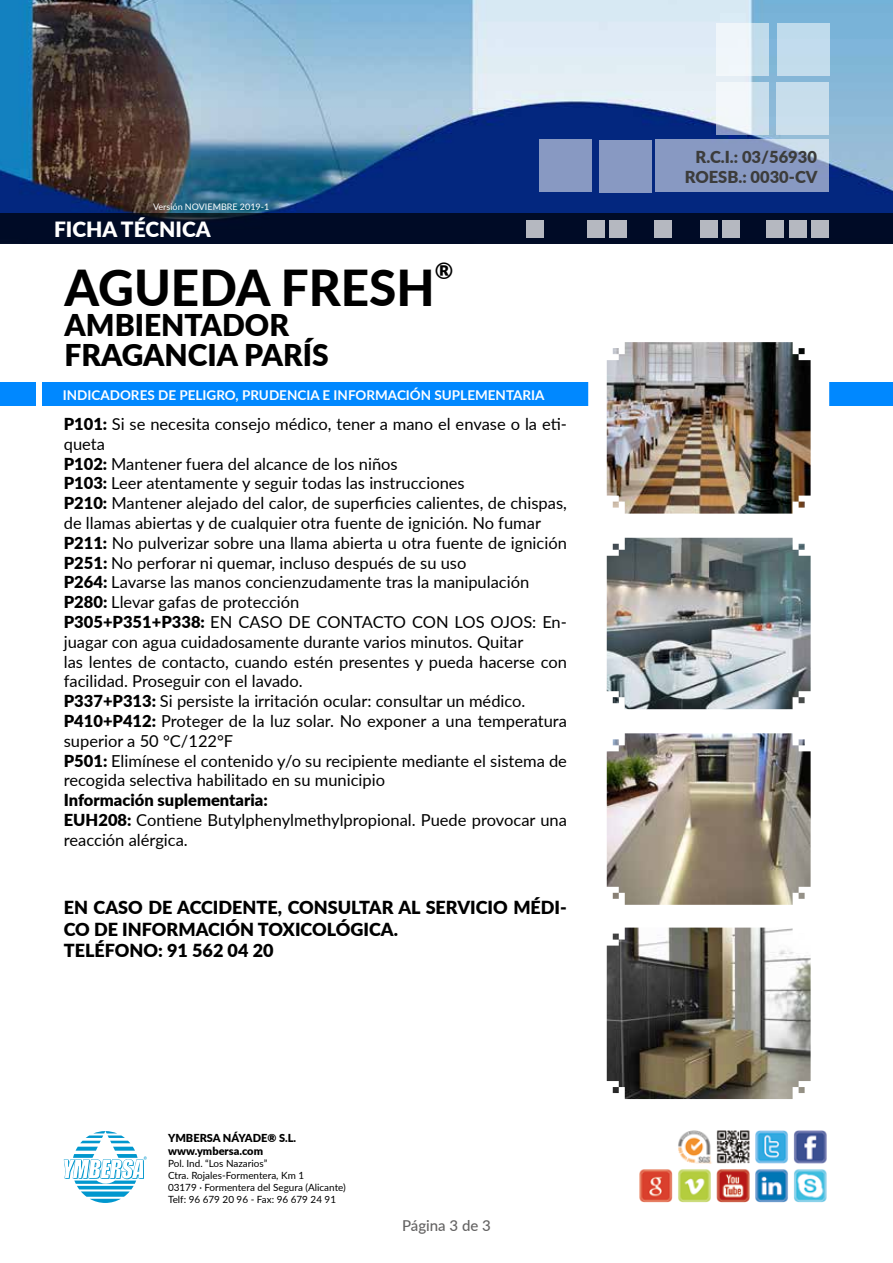
<style>
.page{position:relative;width:893px;height:1263px;background:#fff}
.page>*{position:absolute;margin:0;border:0;box-sizing:border-box;transform-origin:0 0}
.t1{font:800 49.5px "Lato";color:#000}
.t2{font:900 30px/30px "Lato";color:#000}
.t3{font:800 22.5px "Lato";color:#000}
.t4{font:900 21px "Lato";color:#fff}
.t5{font:900 18px/21.6px "Lato";color:#000}
.t6{font:16.5px/19.8px "Lato";color:#000}
.t7{font:900 16.5px/19.5px "Lato";color:#3c3c3b;text-align:right}
.t8{font:500 15px "Lato";color:#646363}
.t9{font:700 13.5px "Lato";color:#fff}
.t10{font:900 10.95px/13.2px "Lato";color:#000}
.t11{font:9.9px/11.9px "Lato";color:#000}
.t12{font:9px "Lato";color:#fff}
.s1{font-weight:900}
</style>
<div class="page">
<img style="left:0;top:0;width:893px;height:213px">
<div style="left:0;top:213px;width:893px;height:31px;background:#000b26"></div>
<div style="left:811px;top:220px;width:18px;height:17px;background:#b5b8c0"></div>
<div style="left:789px;top:220px;width:18px;height:17px;background:#b5b8c0"></div>
<div style="left:766px;top:220px;width:18px;height:17px;background:#b5b8c0"></div>
<div style="left:722px;top:220px;width:18px;height:17px;background:#b5b8c0"></div>
<div style="left:700px;top:220px;width:18px;height:17px;background:#b5b8c0"></div>
<div style="left:654px;top:220px;width:17px;height:17px;background:#b5b8c0"></div>
<div style="left:609px;top:220px;width:18px;height:17px;background:#b5b8c0"></div>
<div style="left:587px;top:220px;width:17px;height:17px;background:#b5b8c0"></div>
<div style="left:526px;top:220px;width:18px;height:17px;background:#b5b8c0"></div>
<svg style="left:717px;top:23px;width:52px;height:53px;fill:#eff5fa"></svg>
<div style="left:776px;top:82px;width:52px;height:53px;background:#c8deec"></div>
<svg style="left:717px;top:82px;width:52px;height:53px;fill:#f1f7f9"></svg>
<svg style="left:656px;top:140px;width:172px;height:52px;background:#95a7ca"></svg>
<div style="left:717px;top:140px;width:52px;height:52px;background:#8899c2"></div>
<div style="left:658px;top:140px;width:53px;height:52px;background:#8899c2"></div>
<div style="left:540px;top:140px;width:52px;height:52px;background:#8899c2"></div>
<div style="left:599px;top:140px;width:52px;height:53px;background:#8899c2"></div>
<div style="left:777px;top:23px;width:52px;height:53px;background:#c2dcec"></div>
<svg style="left:64px;top:1131px;width:83px;height:72px"></svg>
<img style="left:639px;top:1130px;width:188px;height:73px">
<div style="left:42px;top:383px;width:851px;height:23px;background:#08f"></div>
<div style="left:0;top:383px;width:35px;height:23px;background:#08f"></div>
<div style="left:588px;top:330px;width:241px;height:784px;background:#fff"></div>
<img style="left:607px;top:342px;width:204px;height:172px">
<img style="left:607px;top:538px;width:204px;height:171px">
<img style="left:607px;top:733px;width:204px;height:172px">
<img style="left:607px;top:927px;width:204px;height:172px">
<p class="t12" style="left:153px;top:200px;width:118px">Versión NOVIEMBRE 2019-1</p>
<p class="t4" style="left:54px;top:213px;width:158px">FICHA TÉCNICA</p>
<h1 class="t1" style="left:65px;top:251px;width:372px">AGUEDA FRESH</h1>
<h3 class="t3" style="left:435px;top:254px;width:20px">®</h3>
<h2 class="t2" style="left:65px;top:309px;width:266px">AMBIENTADOR<br>FRAGANCIA PARÍS</h2>
<p class="t9" style="left:63px;top:385px;width:483px">INDICADORES DE PELIGRO, PRUDENCIA E INFORMACIÓN SUPLEMENTARIA</p>
<p class="t6" style="left:64px;top:413px;width:505px"><span class="s1">P101:</span> Si se necesita consejo médico, tener a mano el envase o la eti&shy;queta<br><span class="s1">P102:</span> Mantener fuera del alcance de los niños<br><span class="s1">P103:</span> Leer atentamente y seguir todas las instrucciones<br><span class="s1">P210:</span> Mantener alejado del calor, de superficies calientes, de chispas, de llamas abiertas y de cualquier otra fuente de ignición. No fumar <span class="s1">P211:</span> No pulverizar sobre una llama abierta u otra fuente de ignición <span class="s1">P251:</span> No perforar ni quemar, incluso después de su uso<br><span class="s1">P264:</span> Lavarse las manos concienzudamente tras la manipulación <span class="s1">P280:</span> Llevar gafas de protección<br><span class="s1">P305+P351+P338:</span> EN CASO DE CONTACTO CON LOS OJOS: En&shy;juagar con agua cuidadosamente durante varios minutos. Quitar<br>las lentes de contacto, cuando estén presentes y pueda hacerse con facilidad. Proseguir con el lavado.<br><span class="s1">P337+P313:</span> Si persiste la irritación ocular: consultar un médico.<br><span class="s1">P410+P412:</span> Proteger de la luz solar. No exponer a una temperatura superior a 50 °C/122°F<br><span class="s1">P501:</span> Elimínese el contenido y/o su recipiente mediante el sistema de recogida selectiva habilitado en su municipio</p>
<p class="t6" style="left:64px;top:790px;width:505px"><span class="s1">Información suplementaria:<br>EUH208:</span> Contiene Butylphenylmethylpropional. Puede provocar una reacción alérgica.</p>
<p class="t5" style="left:64px;top:896px;width:505px">EN CASO DE ACCIDENTE, CONSULTAR AL SERVICIO MÉDI-<br>CO DE INFORMACIÓN TOXICOLÓGICA.<br>TELÉFONO: 91 562 04 20</p>
<p class="t10" style="left:168px;top:1131px;width:130px">YMBERSA NÁYADE® S.L. www.ymbersa.com</p>
<p class="t11" style="left:168px;top:1157px;width:179px">Pol. Ind. “Los Nazarios”<br>Ctra. Rojales-Formentera, Km 1<br>03179 · Formentera del Segura (Alicante)<br>Telf: 96 679 20 96 - Fax: 96 679 24 91</p>
<p class="t8" style="left:402px;top:1214px;width:90px">Página 3 de 3</p>
<p class="t7" style="left:685px;top:147px;width:134px">R.C.I.: 03/56930<br>ROESB.: 0030-CV</p>
</div>
